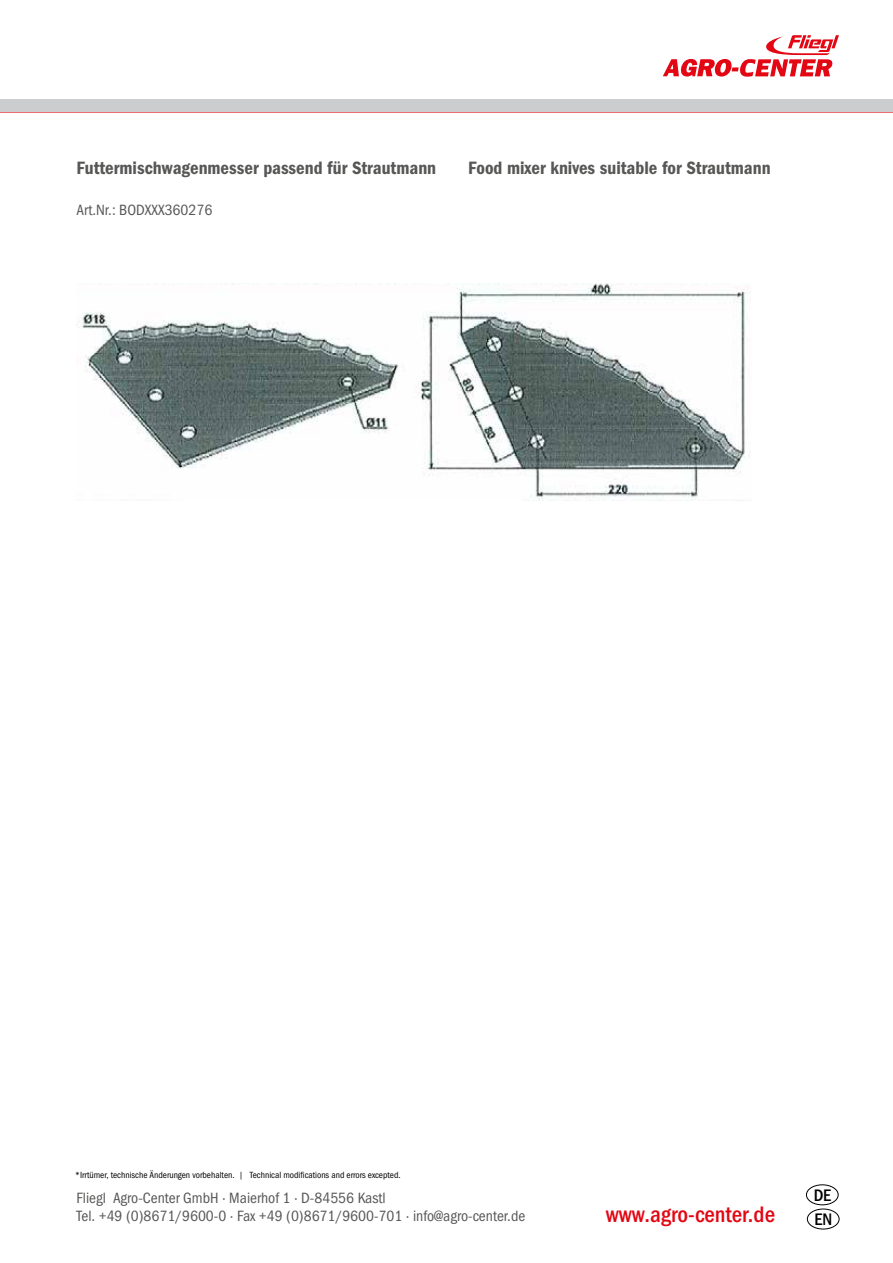
<style>
.page{position:relative;width:893px;height:1263px;background:#fff}
.page>*{position:absolute;margin:0;border:0;box-sizing:border-box;transform-origin:0 0}
.t1{font:22.5px "Franklin Gothic Medi Cond ITC";color:#e30613}
.t2{font:18px "Franklin Gothic Demi Cond ITC";color:#575756}
.t3{font:16.8px "Franklin Gothic Medi Cond ITC";color:#000}
.t4{font:15px/18px "Franklin Gothic Book Cond ITC";color:#575756}
.t5{font:9px "Franklin Gothic Book Cond ITC";color:#000}
</style>
<div class="page">
<div style="left:806px;top:1184px;width:33px;height:21px;border:1px solid #000;border-radius:50%"></div>
<hr style="left:0;top:111px;width:893px;height:2px;background:#e30613">
<div style="left:0;top:99px;width:893px;height:12px;background:#cccdcf"></div>
<svg style="left:663px;top:35px;width:176px;height:42px"></svg>
<div style="left:807px;top:1208px;width:33px;height:21px;border:1px solid #000;border-radius:50%"></div>
<img style="left:76px;top:284px;width:675px;height:216px">
<p class="t2" style="left:77px;top:157px;width:361px">Futtermischwagenmesser passend für Strautmann</p>
<p class="t4" style="left:77px;top:201px;width:137px">Art.Nr.: BODXXX360276</p>
<p class="t2" style="left:354px;top:157px;width:418px"><sub>BODXXX360276</sub>Food mixer knives suitable for Strautmann</p>
<p class="t5" style="left:75px;top:1169px;width:327px">*Irrtümer, technische Änderungen vorbehalten. | Technical modifications and errors excepted.</p>
<p class="t4" style="left:77px;top:1189px;width:450px">Fliegl Agro-Center GmbH · Maierhof 1 · D-84556 Kastl<br>Tel. +49 (0)8671/9600-0 · Fax +49 (0)8671/9600-701 · info@agro-center.de</p>
<p class="t3" style="left:814px;top:1185px;width:19px">DE</p>
<h1 class="t1" style="left:606px;top:1201px;width:171px">www.agro-center.de</h1>
<p class="t3" style="left:815px;top:1209px;width:19px">EN</p>
</div>
